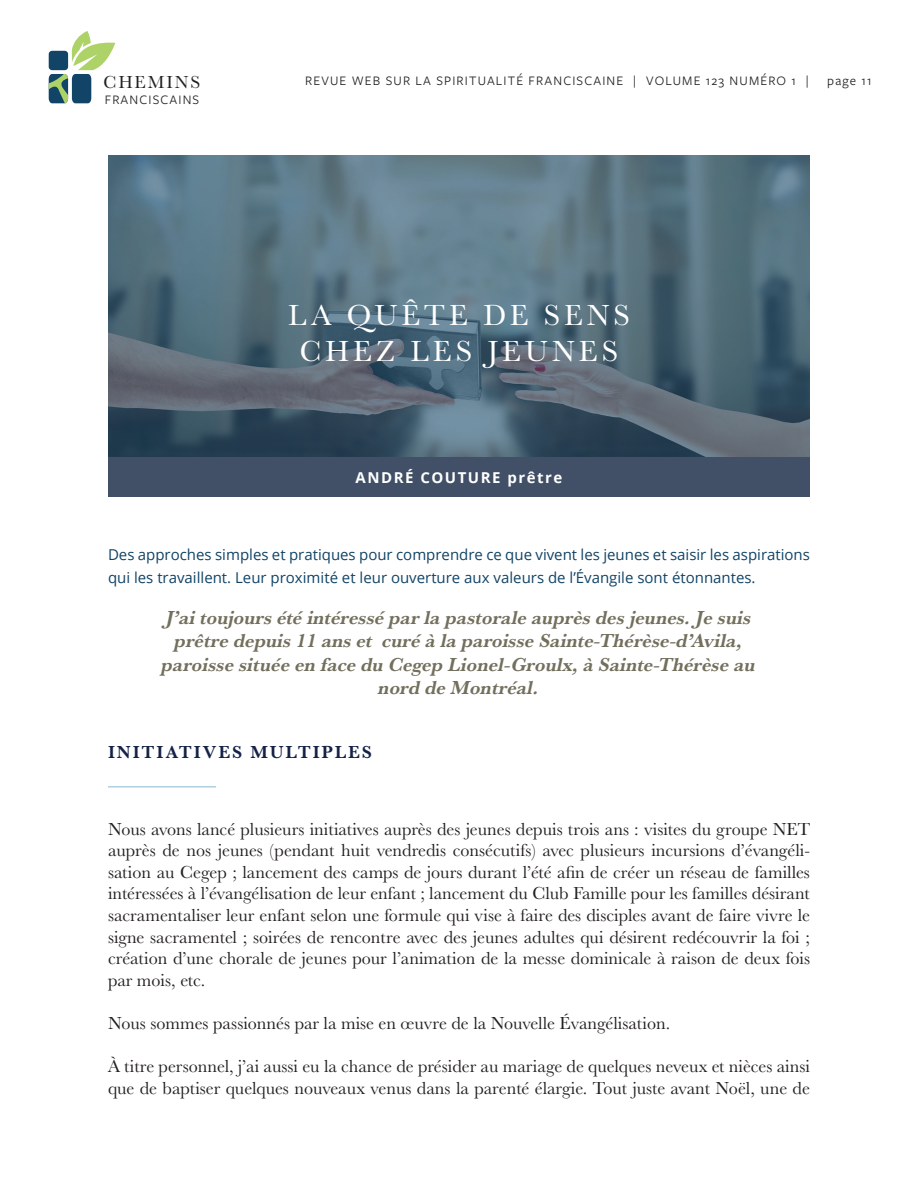
<style>
.page{position:relative;width:918px;height:1188px;background:#fff}
.page>*{position:absolute;margin:0;border:0;box-sizing:border-box;transform-origin:0 0}
.t1{font:30px/36px "Baskerville URW";letter-spacing:.13em;color:#fff;text-align:center}
.t2{font:italic 700 19.5px/23.4px "Baskerville URW";color:#736f5d;text-align:center}
.t3{font:18px/21.6px "Baskerville URW";color:#231f20;text-align:justify}
.t4{font:700 18px "Baskerville URW";letter-spacing:.11em;color:#152246}
.t5{font:18px "Baskerville URW";letter-spacing:.1em;color:#231f20}
.t6{font:15px/22.5px "Open Sans";color:#146}
.t7{font:700 15px "Open Sans";letter-spacing:.1em;color:#fff}
.t8{font:13.5px "Freight Sans Pro";letter-spacing:.085em;color:#231f20}
</style>
<div class="page">
<svg style="left:49px;top:31px;width:66px;height:72px"></svg>
<hr style="left:108px;top:786px;width:108px;height:2px;background:#b0d0e4">
<div style="left:108px;top:457px;width:702px;height:40px;background:#415066"></div>
<svg style="left:108px;top:155px;width:702px;height:302px;background:#546d7b"></svg>
<p class="t5" style="left:104px;top:70px;width:98px">CHEMINS</p>
<p class="t8" style="left:105px;top:90px;width:96px">FRANCISCAINS</p>
<p class="t8" style="left:305px;top:72px;width:506px">REVUE WEB SUR LA SPIRITUALITÉ FRANCISCAINE | VOLUME 123 NUMÉRO 1 |</p>
<p class="t8" style="left:827px;top:72px;width:46px">page 11</p>
<h1 class="t1" style="left:288px;top:296px;width:343px">LA QUÊTE DE SENS<br>CHEZ LES JEUNES</h1>
<p class="t7" style="left:356px;top:467px;width:208px">ANDRÉ COUTURE prêtre</p>
<p class="t6" style="left:108px;top:543px;width:704px">Des approches simples et pratiques pour comprendre ce que vivent les jeunes et saisir les aspirations qui les travaillent. Leur proximité et leur ouverture aux valeurs de l’Évangile sont étonnantes.</p>
<p class="t2" style="left:162px;top:605px;width:596px">J’ai toujours été intéressé par la pastorale auprès des jeunes. Je suis prêtre depuis 11 ans et curé à la paroisse Sainte-Thérèse-d’Avila, paroisse située en face du Cegep Lionel-Groulx, à Sainte-Thérèse au nord de Montréal.</p>
<p class="t4" style="left:108px;top:739px;width:265px">INITIATIVES MULTIPLES</p>
<p class="t3" style="left:108px;top:817px;width:704px">Nous avons lancé plusieurs initiatives auprès des jeunes depuis trois ans : visites du groupe NET auprès de nos jeunes (pendant huit vendredis consécutifs) avec plusieurs incursions d’évangéli&shy;sation au Cegep ; lancement des camps de jours durant l’été afin de créer un réseau de familles intéressées à l’évangélisation de leur enfant ; lancement du Club Famille pour les familles désirant sacramentaliser leur enfant selon une formule qui vise à faire des disciples avant de faire vivre le signe sacramentel ; soirées de rencontre avec des jeunes adultes qui désirent redécouvrir la foi ; création d’une chorale de jeunes pour l’animation de la messe dominicale à raison de deux fois par mois, etc.</p>
<p class="t3" style="left:108px;top:1012px;width:564px">Nous sommes passionnés par la mise en œuvre de la Nouvelle Évangélisation.</p>
<p class="t3" style="left:108px;top:1055px;width:704px">À titre personnel, j’ai aussi eu la chance de présider au mariage de quelques neveux et nièces ainsi que de baptiser quelques nouveaux venus dans la parenté élargie. Tout juste avant Noël, une de</p>
</div>
